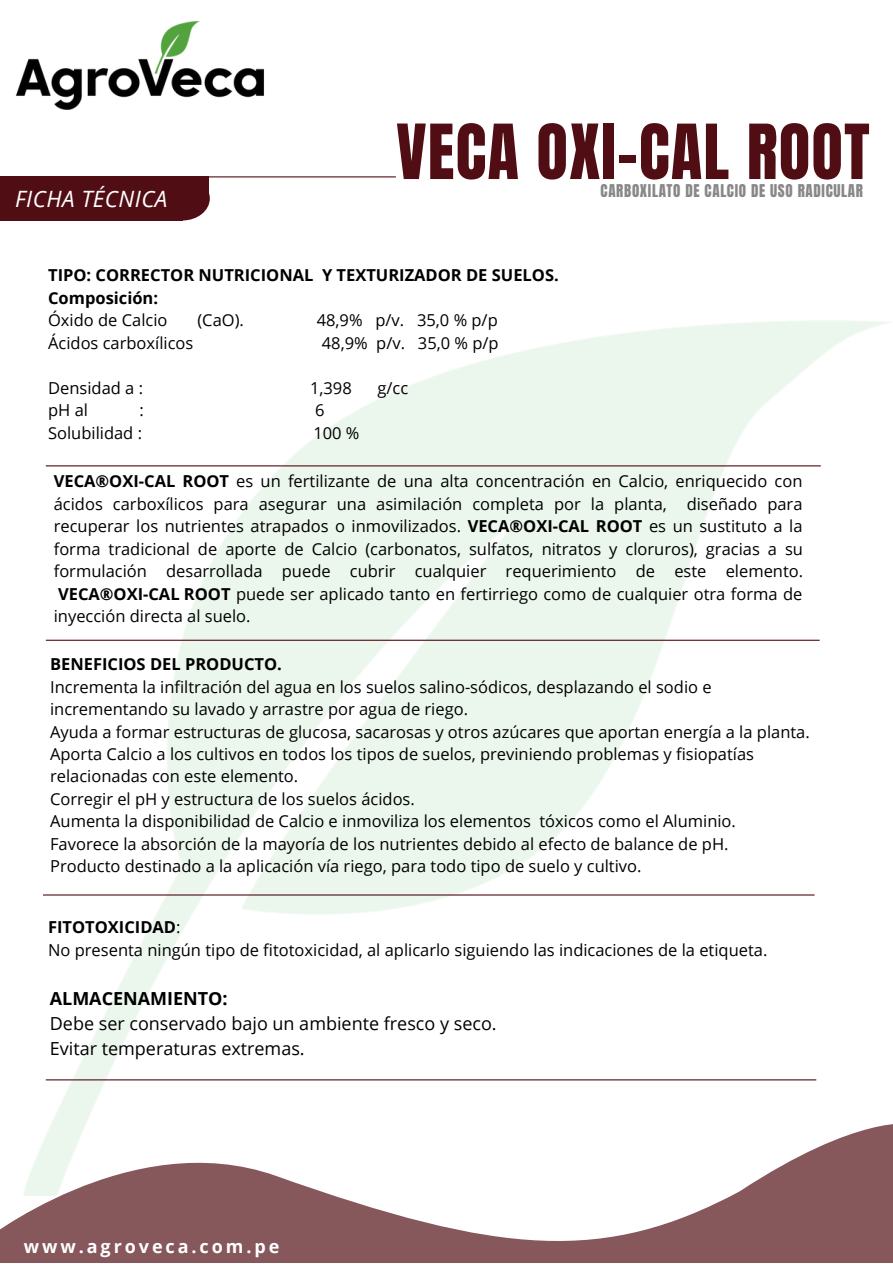
<style>
.page{position:relative;width:893px;height:1264px;background:#fff}
.page>*{position:absolute;margin:0;border:0;box-sizing:border-box;transform-origin:0 0}
.t1{font:64.5px "Anton";letter-spacing:.02em;color:#510d14}
.t2{font:italic 22.5px "Open Sans";letter-spacing:.02em;color:#fff}
.t3{font:18px/24.8px "Open Sans";color:#000}
.t4{font:700 18px "Open Sans";letter-spacing:.16em;color:#fff}
.t5{font:700 18px "Open Sans";color:#000}
.t6{font:16.5px/22.5px "Open Sans";color:#000}
.t7{font:700 16.5px/22.5px "Open Sans";color:#000}
.t8{font:15px "Anton";letter-spacing:.045em;color:#878787}
.s1{font-weight:700}
</style>
<div class="page">
<svg style="left:0;top:1195px;width:892px;height:67px;fill:#86575b"></svg>
<img style="left:24px;top:321px;width:868px;height:874px">
<img style="left:15px;top:21px;width:249px;height:89px">
<div style="left:155px;top:176px;width:55px;height:44px;background:#510d14;border-radius:50%"></div>
<hr style="left:46px;top:465px;width:774px;height:1px;background:#510d14">
<hr style="left:46px;top:639px;width:773px;height:2px;background:#510d14">
<hr style="left:43px;top:894px;width:771px;height:1px;background:#510d14">
<hr style="left:9px;top:176px;width:387px;height:1px;background:#510d14">
<div style="left:0;top:176px;width:182px;height:44px;background:#510d14"></div>
<div style="left:167px;top:176px;width:42px;height:21px;background:#510d14"></div>
<hr style="left:46px;top:1079px;width:770px;height:1px;background:#510d14">
<h2 class="t2" style="left:15px;top:183px;width:154px">FICHA TÉCNICA</h2>
<h1 class="t1" style="left:396px;top:106px;width:475px">VECA OXI-CAL ROOT</h1>
<p class="t8" style="left:600px;top:180px;width:264px">CARBOXILATO DE CALCIO DE USO RADICULAR</p>
<p class="t7" style="left:48px;top:264px;width:512px">TIPO: CORRECTOR NUTRICIONAL Y TEXTURIZADOR DE SUELOS.<br>Composición:</p>
<p class="t6" style="left:48px;top:309px;width:121px">Óxido de Calcio</p>
<p class="t6" style="left:197px;top:309px;width:48px">(CaO).</p>
<p class="t6" style="left:317px;top:309px;width:182px">48,9% p/v. 35,0 % p/p</p>
<p class="t6" style="left:48px;top:331px;width:147px">Ácidos carboxílicos</p>
<p class="t6" style="left:322px;top:331px;width:178px">48,9% p/v. 35,0 % p/p</p>
<p class="t6" style="left:48px;top:376px;width:96px">Densidad a :</p>
<p class="t6" style="left:310px;top:376px;width:43px">1,398</p>
<p class="t6" style="left:377px;top:376px;width:32px">g/cc</p>
<p class="t6" style="left:48px;top:399px;width:41px">pH al</p>
<p class="t6" style="left:139px;top:399px;width:6px">:</p>
<p class="t6" style="left:315px;top:399px;width:11px">6</p>
<p class="t6" style="left:48px;top:421px;width:95px">Solubilidad :</p>
<p class="t6" style="left:313px;top:421px;width:48px">100 %</p>
<p class="t6" style="left:54px;top:469px;width:750px;text-align:justify"><span class="s1">VECA®OXI-CAL ROOT</span> es un fertilizante de una alta concentración en Calcio, enriquecido con ácidos carboxílicos para asegurar una asimilación completa por la planta, diseñado para recuperar los nutrientes atrapados o inmovilizados. <span class="s1">VECA®OXI-CAL ROOT</span> es un sustituto a la forma tradicional de aporte de Calcio (carbonatos, sulfatos, nitratos y cloruros), gracias a su formulación desarrollada puede cubrir cualquier requerimiento de este elemento.<br><span class="s1">VECA®OXI-CAL ROOT</span> puede ser aplicado tanto en fertirriego como de cualquier otra forma de inyección directa al suelo.</p>
<p class="t7" style="left:50px;top:652px;width:233px">BENEFICIOS DEL PRODUCTO.</p>
<p class="t6" style="left:50px;top:675px;width:761px">Incrementa la infiltración del agua en los suelos salino-sódicos, desplazando el sodio e incrementando su lavado y arrastre por agua de riego.<br>Ayuda a formar estructuras de glucosa, sacarosas y otros azúcares que aportan energía a la planta.<br>Aporta Calcio a los cultivos en todos los tipos de suelos, previniendo problemas y fisiopatías relacionadas con este elemento.<br>Corregir el pH y estructura de los suelos ácidos.<br>Aumenta la disponibilidad de Calcio e inmoviliza los elementos tóxicos como el Aluminio.<br>Favorece la absorción de la mayoría de los nutrientes debido al efecto de balance de pH.<br>Producto destinado a la aplicación vía riego, para todo tipo de suelo y cultivo.</p>
<p class="t6" style="left:48px;top:915px;width:720px"><span class="s1">FITOTOXICIDAD</span>:<br>No presenta ningún tipo de fitotoxicidad, al aplicarlo siguiendo las indicaciones de la etiqueta.</p>
<p class="t5" style="left:50px;top:985px;width:179px">ALMACENAMIENTO:</p>
<p class="t3" style="left:50px;top:1010px;width:448px">Debe ser conservado bajo un ambiente fresco y seco.<br>Evitar temperaturas extremas.</p>
<p class="t4" style="left:24px;top:1233px;width:257px">www.agroveca.com.pe</p>
</div>
